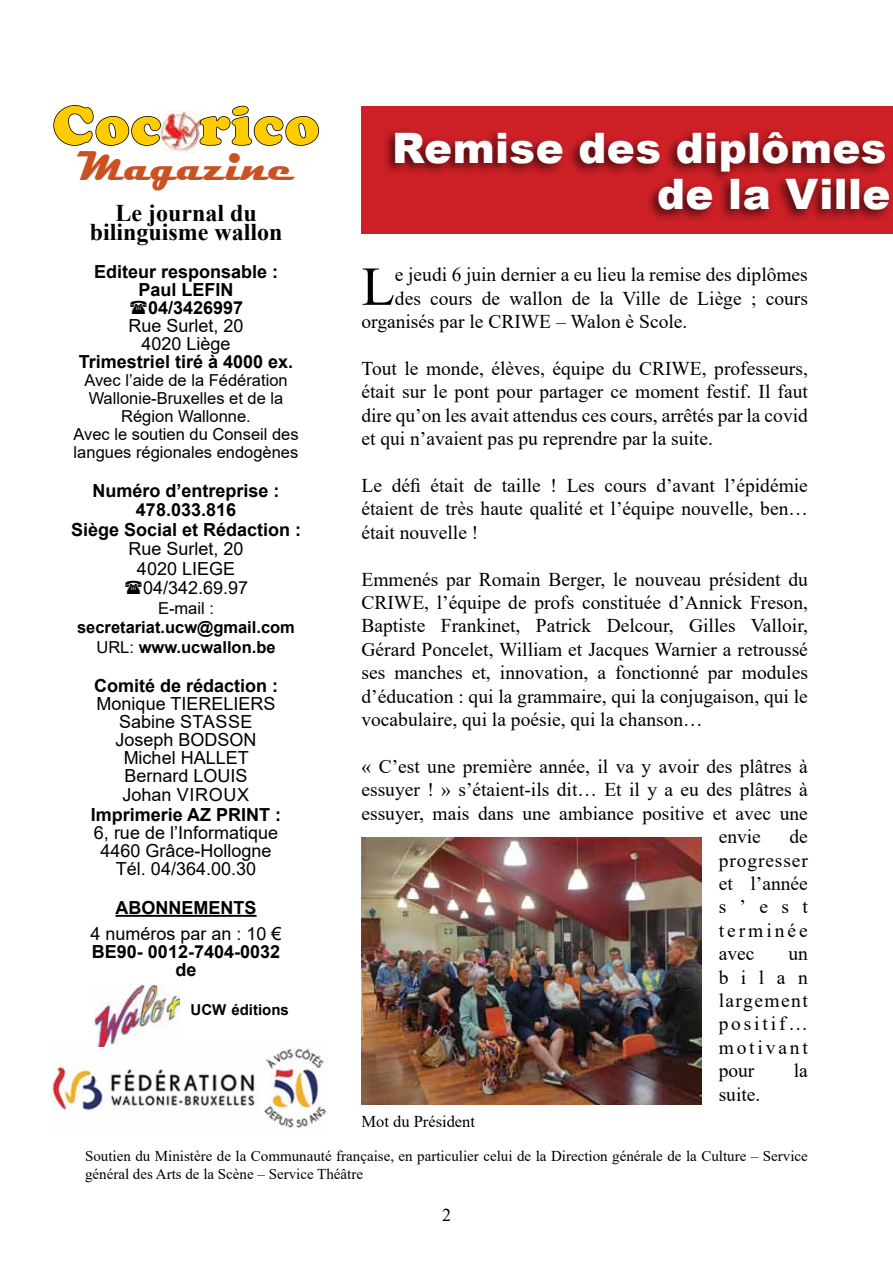
<style>
.page{position:relative;width:893px;height:1263px;background:#fff}
.page>*{position:absolute;margin:0;border:0;box-sizing:border-box;transform-origin:0 0}
.t1{font:54.9px "Times New Roman";color:#000}
.t2{font:54px "Cooper Black Std";letter-spacing:.03em;color:#fc0}
.t3{font:900 42px/46.5px "Arial";letter-spacing:.01em;color:#fff;text-align:right}
.t4{font:700 42px "Magneto";color:#ca5122}
.t5{font:700 24px/19.5px "Times New Roman";color:#000;text-align:center}
.t6{font:19.5px/23.4px "Times New Roman";color:#000;text-align:justify}
.t7{font:18px/18px "Arial";color:#000;text-align:center}
.t8{font:700 18px/19.5px "Arial";color:#000;text-align:center}
.t9{font:18px "Times New Roman";color:#000}
.t10{font:16.5px/18px "Arial";color:#000;text-align:center}
.t11{font:700 16.5px/19.5px "Arial";color:#000;text-align:center}
.t12{font:16.5px "Times New Roman";color:#000}
.t13{font:15px/18px "Times New Roman";color:#000}
.t14{font:700 15px "Arial";color:#000}
.s1{font-weight:400}
</style>
<div class="page">
<img style="left:52px;top:1047px;width:276px;height:82px">
<img style="left:94px;top:984px;width:85px;height:63px">
<img style="left:162px;top:111px;width:37px;height:41px">
<hr style="left:116px;top:915px;width:141px;height:2px;background:#000">
<svg style="left:53px;top:105px;width:109px;height:41px"></svg>
<svg style="left:199px;top:105px;width:121px;height:41px"></svg>
<div style="left:361px;top:106px;width:532px;height:128px;background:#cd2027"></div>
<div style="left:382px;top:128px;width:511px;height:103px;background:#000;opacity:.66"></div>
<img style="left:361px;top:838px;width:341px;height:266px">
<h2 class="t2" style="left:53px;top:93px;width:268px">Coc rico</h2>
<h3 class="t4" style="left:77px;top:142px;width:219px">Magazine</h3>
<p class="t5" style="left:90px;top:202px;width:194px">Le journal du bilinguisme wallon</p>
<p class="t8" style="left:94px;top:262px;width:186px">Editeur responsable :</p>
<p class="t8" style="left:139px;top:280px;width:97px">Paul LEFIN</p>
<p class="t8" style="left:148px;top:298px;width:97px">04/3426997</p>
<p class="t7" style="left:128px;top:316px;width:117px">Rue Surlet, 20<br>4020 Liège</p>
<p class="t8" style="left:79px;top:352px;width:216px">Trimestriel tiré à 4000 ex.</p>
<p class="t10" style="left:73px;top:371px;width:227px">Avec l’aide de la Fédération<br>Wallonie-Bruxelles et de la<br>Région Wallonne.<br>Avec le soutien du Conseil des langues régionales endogènes</p>
<p class="t8" style="left:71px;top:481px;width:232px">Numéro d’entreprise :<br>478.033.816<br>Siège Social et Rédaction :</p>
<p class="t7" style="left:128px;top:540px;width:117px">Rue Surlet, 20</p>
<p class="t7" style="left:137px;top:559px;width:100px">4020 LIEGE</p>
<p class="t7" style="left:143px;top:579px;width:107px">04/342.69.97</p>
<p class="t10" style="left:158px;top:599px;width:57px">E-mail :</p>
<p class="t11" style="left:77px;top:618px;width:219px">secretariat.ucw@gmail.com<br><span class="s1">URL:</span> www.ucwallon.be</p>
<p class="t8" style="left:94px;top:676px;width:186px">Comité de rédaction :</p>
<p class="t7" style="left:97px;top:694px;width:180px">Monique TIERELIERS</p>
<p class="t7" style="left:119px;top:712px;width:87px">Sabine Stasse</p>
<p class="t7" style="left:115px;top:730px;width:143px">Joseph BODSON</p>
<p class="t7" style="left:124px;top:748px;width:127px">Michel HALLET</p>
<p class="t7" style="left:124px;top:766px;width:125px">Bernard LOUIS</p>
<p class="t7" style="left:123px;top:786px;width:79px">Johan virou</p>
<p class="t7" style="left:237px;top:786px;width:14px">x</p>
<p class="t8" style="left:91px;top:805px;width:192px">Imprimerie AZ PRINT :</p>
<p class="t7" style="left:94px;top:823px;width:186px">6, rue de l’Informatique<br>4460 Grâce-Hollogne<br>Tél. 04/364.00.30</p>
<p class="t8" style="left:116px;top:898px;width:142px">ABONNEMENTS</p>
<p class="t7" style="left:90px;top:925px;width:193px">4 numéros par an : 10 €</p>
<p class="t8" style="left:92px;top:943px;width:190px;line-height:18px">BE90- 0012-7404-0032 de</p>
<p class="t14" style="left:191px;top:999px;width:100px">UCW éditions</p>
<h3 class="t3" style="left:392px;top:123px;width:500px">Remise des diplômes de la Ville</h3>
<h1 class="t1" style="left:361px;top:248px;width:35px">L</h1>
<p class="t6" style="left:395px;top:263px;width:414px">e jeudi 6 juin dernier a eu lieu la remise des diplômes</p>
<p class="t6" style="left:395px;top:286px;width:414px">des cours de wallon de la Ville de Liège ; cours</p>
<p class="t6" style="left:361px;top:309px;width:327px">organisés par le CRIWE – Walon è Scole.</p>
<p class="t6" style="left:361px;top:356px;width:448px">Tout le monde, élèves, équipe du CRIWE, professeurs, était sur le pont pour partager ce moment festif. Il faut dire qu’on les avait attendus ces cours, arrêtés par la covid et qui n’avaient pas pu reprendre par la suite.</p>
<p class="t6" style="left:361px;top:473px;width:448px">Le défi était de taille ! Les cours d’avant l’épidémie étaient de très haute qualité et l’équipe nouvelle, ben… était nouvelle !</p>
<p class="t6" style="left:361px;top:567px;width:448px">Emmenés par Romain Berger, le nouveau président du CRIWE, l’équipe de profs constituée d’Annick Freson, Baptiste Frankinet, Patrick Delcour, Gilles Valloir, Gérard Poncelet, William et Jacques Warnier a retroussé ses manches et, innovation, a fonctionné par modules d’éducation : qui la grammaire, qui la conjugaison, qui le vocabulaire, qui la poésie, qui la chanson…</p>
<p class="t6" style="left:361px;top:754px;width:448px">« C’est une première année, il va y avoir des plâtres à</p>
<p class="t6" style="left:361px;top:777px;width:448px">essuyer ! » s’étaient-ils dit… Et il y a eu des plâtres à</p>
<p class="t6" style="left:361px;top:801px;width:448px">essuyer, mais dans une ambiance positive et avec une</p>
<p class="t6" style="left:719px;top:824px;width:44px">envie</p>
<p class="t6" style="left:719px;top:824px;width:91px;text-indent:71px">de progresser et l’année s’est terminée avec</p>
<p class="t6" style="left:719px;top:941px;width:91px;text-indent:70px">un bilan largement positif… motivant pour</p>
<p class="t6" style="left:794px;top:1058px;width:16px">la</p>
<p class="t12" style="left:361px;top:1110px;width:115px">Mot du Président</p>
<p class="t6" style="left:719px;top:1082px;width:43px">suite.</p>
<p class="t13" style="left:85px;top:1146px;width:724px">Soutien du Ministère de la Communauté française, en particulier celui de la Direction générale de la Culture – Service général des Arts de la Scène – Service Théâtre</p>
<p class="t9" style="left:442px;top:1203px;width:10px">2</p>
</div>
